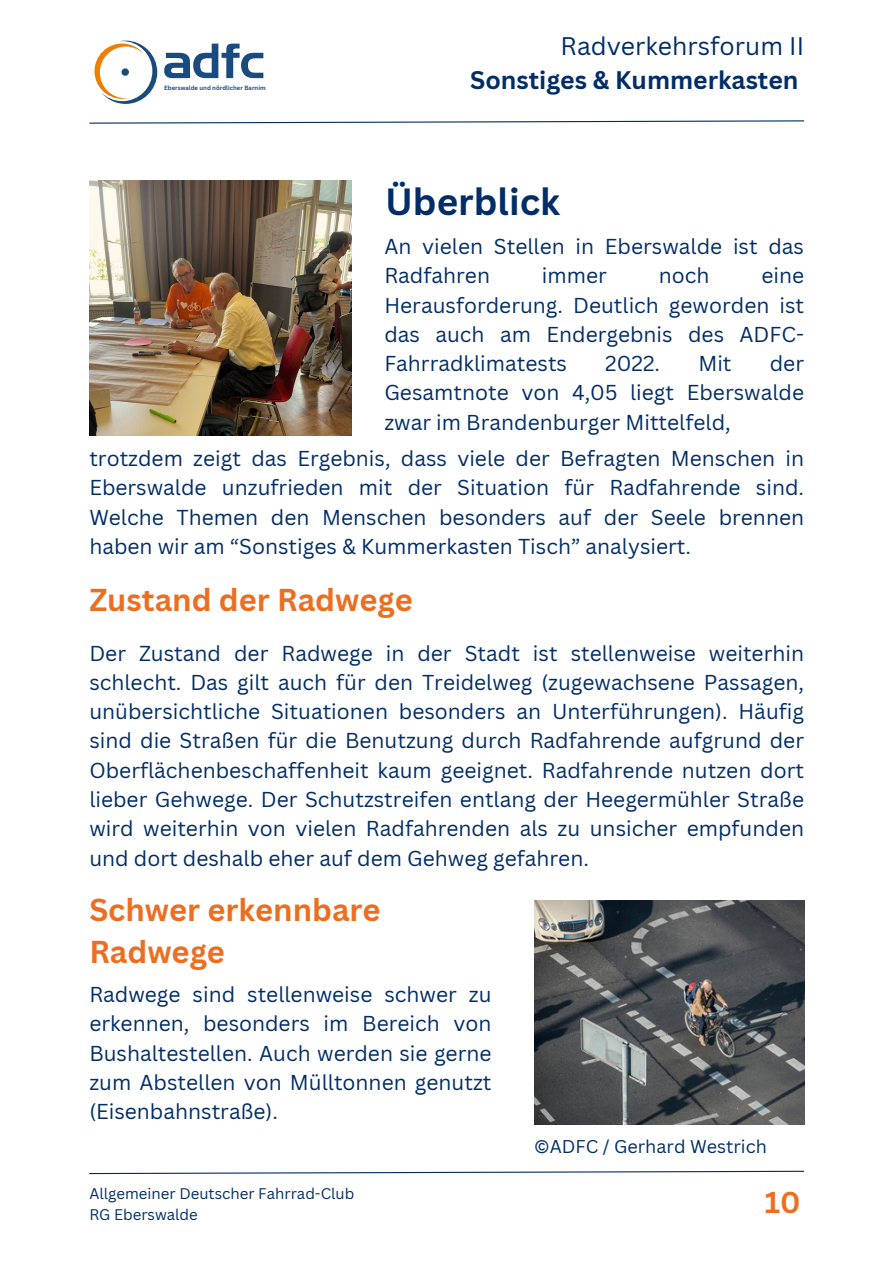
<style>
.page{position:relative;width:893px;height:1264px;background:#fff}
.page>*{position:absolute;margin:0;border:0;box-sizing:border-box;transform-origin:0 0}
.t1{font:700 36.9px "Canva Sans";color:#022d66}
.t2{font:700 30.75px/42.8px "Canva Sans";color:#ed6e20}
.t3{font:700 29.25px "Canva Sans";color:#ed6e20}
.t4{font:700 24.75px "Canva Sans";color:#022d66}
.t5{font:24.75px "Canva Sans";color:#022d66}
.t6{font:21px/29.2px "Canva Sans";color:#022d66;text-align:justify}
.t7{font:18px "Canva Sans";color:#022d66}
.t8{font:15px/20.4px "Canva Sans";color:#022d66}
.t9{font:700 6px "Canva Sans";color:#1a4b7e}
</style>
<div class="page">
<svg style="left:89px;top:120px;width:716px;height:4px"></svg>
<svg style="left:164px;top:44px;width:99px;height:34px"></svg>
<svg style="left:94px;top:41px;width:63px;height:63px"></svg>
<div style="left:121px;top:68px;width:8px;height:8px;background:#1a4b7e;border-radius:50%"></div>
<svg style="left:89px;top:1170px;width:716px;height:4px"></svg>
<img style="left:89px;top:180px;width:262px;height:255px">
<img style="left:534px;top:900px;width:270px;height:224px">
<p class="t9" style="left:164px;top:84px;width:103px">Eberswalde und nördlicher Barnim</p>
<p class="t5" style="left:560px;top:29px;width:245px">Radverkehrsforum II</p>
<p class="t4" style="left:470px;top:63px;width:330px">Sonstiges &amp; Kummerkasten</p>
<h1 class="t1" style="left:385px;top:176px;width:176px">Überblick</h1>
<p class="t6" style="left:384px;top:231px;width:421px">An vielen Stellen in Eberswalde ist das<br>Radfahren</p>
<p class="t6" style="left:384px;top:261px;width:421px;text-indent:377px">eine Herausforderung. Deutlich geworden ist das auch am Endergebnis des ADFC-Fahrradklimatests</p>
<p class="t6" style="left:542px;top:261px;width:66px">immer</p>
<p class="t6" style="left:658px;top:261px;width:52px">noch</p>
<p class="t6" style="left:384px;top:348px;width:421px;text-indent:385px">der Gesamtnote von 4,05 liegt Eberswalde zwar im Brandenburger Mittelfeld,</p>
<p class="t6" style="left:605px;top:348px;width:56px">2022.</p>
<p class="t6" style="left:698px;top:348px;width:35px">Mit</p>
<p class="t6" style="left:89px;top:443px;width:716px">trotzdem zeigt das Ergebnis, dass viele der Befragten Menschen in Eberswalde unzufrieden mit der Situation für Radfahrende sind.<br>Welche Themen den Menschen besonders auf der Seele brennen haben wir am “Sonstiges &amp; Kummerkasten Tisch” analysiert.</p>
<h2 class="t2" style="left:89px;top:577px;width:325px">Zustand der Radwege</h2>
<p class="t6" style="left:89px;top:638px;width:716px">Der Zustand der Radwege in der Stadt ist stellenweise weiterhin schlecht. Das gilt auch für den Treidelweg (zugewachsene Passagen, unübersichtliche Situationen besonders an Unterführungen). Häufig sind die Straßen für die Benutzung durch Radfahrende aufgrund der Oberflächenbeschaffenheit kaum geeignet. Radfahrende nutzen dort lieber Gehwege. Der Schutzstreifen entlang der Heegermühler Straße wird weiterhin von vielen Radfahrenden als zu unsicher empfunden und dort deshalb eher auf dem Gehweg gefahren.</p>
<h2 class="t2" style="left:89px;top:887px;width:293px">Schwer erkennbare<br>Radwege</h2>
<p class="t6" style="left:89px;top:979px;width:403px">Radwege sind stellenweise schwer zu erkennen, besonders im Bereich von Bushaltestellen. Auch werden sie gerne zum Abstellen von Mülltonnen genutzt (Eisenbahnstraße).</p>
<p class="t8" style="left:89px;top:1183px;width:266px">Allgemeiner Deutscher Fahrrad-Club<br>RG Eberswalde</p>
<p class="t7" style="left:534px;top:1134px;width:234px">©ADFC / Gerhard Westrich</p>
<h3 class="t3" style="left:764px;top:1181px;width:37px">10</h3>
</div>
